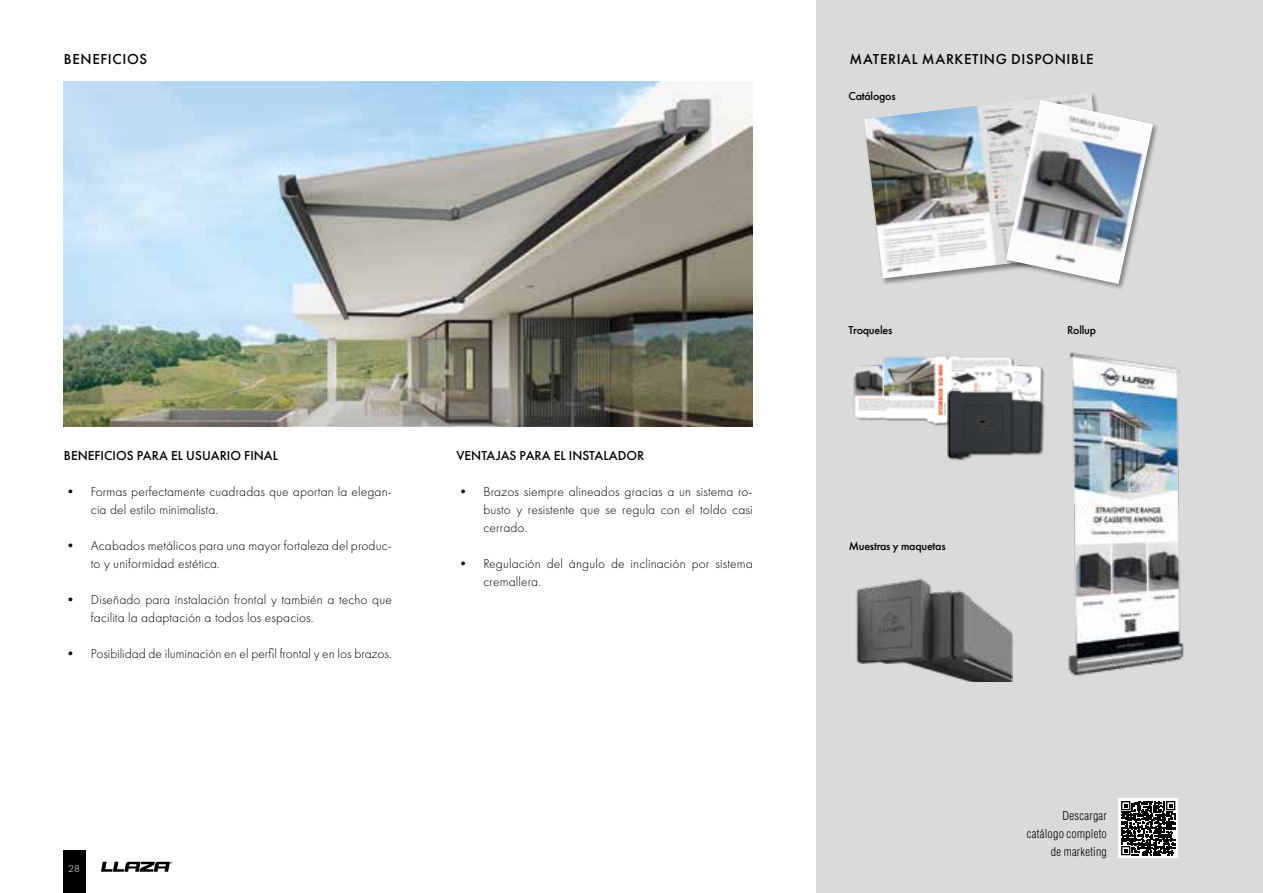
<style>
.page{position:relative;width:1263px;height:893px;background:#fff}
.page>*{position:absolute;margin:0;border:0;box-sizing:border-box;transform-origin:0 0}
.t1{font:500 15px "Futura PT";letter-spacing:.04em;color:#000}
.t2{font:300 13.5px/18px "Futura PT";letter-spacing:.01em;color:#000}
.t3{font:500 13.5px "Futura PT";color:#000}
.t4{font:500 12px "Futura PT";letter-spacing:-.02em;color:#000}
.t5{font:300 condensed 12px/18px "Helvetica LT Std";letter-spacing:.02em;color:#000;text-align:right}
.t6{font:300 10.5px "Futura PT";color:#fff}
</style>
<div class="page">
<div style="left:816px;top:0;width:447px;height:893px;background:#dadada"></div>
<div style="left:1118px;top:798px;width:60px;height:60px;background:linear-gradient(to right,#fff,#fff)"></div>
<svg style="left:1121px;top:801px;width:54px;height:54px;background:#484848"></svg>
<img style="left:64px;top:82px;width:689px;height:344px">
<img style="left:853px;top:356px;width:192px;height:104px">
<img style="left:1068px;top:352px;width:116px;height:324px">
<div style="left:863px;top:91px;width:253px;height:194px;background:#000;opacity:.4"></div>
<img style="left:864px;top:92px;width:246px;height:186px">
<div style="left:1005px;top:99px;width:154px;height:191px;background:#000;opacity:.4"></div>
<svg style="left:1005px;top:99px;width:149px;height:186px"></svg>
<img style="left:856px;top:578px;width:157px;height:103px">
<div style="left:63px;top:850px;width:23px;height:43px;background:#000"></div>
<svg style="left:101px;top:862px;width:71px;height:10px"></svg>
<p class="t1" style="left:64px;top:50px;width:85px">BENEFICIOS</p>
<p class="t1" style="left:849px;top:50px;width:246px">MATERIAL MARKETING DISPONIBLE</p>
<p class="t4" style="left:848px;top:89px;width:49px">Catálogos</p>
<p class="t3" style="left:64px;top:447px;width:216px">BENEFICIOS PARA EL USUARIO FINAL</p>
<p class="t2" style="left:91px;top:482px;width:302px;text-indent:-27px">• Formas perfectamente cuadradas que aportan la elegan&shy;cia del estilo minimalista.</p>
<p class="t2" style="left:91px;top:536px;width:302px;text-indent:-27px">• Acabados metálicos para una mayor fortaleza del produc&shy;to y uniformidad estética.</p>
<p class="t2" style="left:91px;top:590px;width:302px;text-indent:-27px">• Diseñado para instalación frontal y también a techo que facilita la adaptación a todos los espacios.</p>
<p class="t2" style="left:64px;top:644px;width:329px">• Posibilidad de iluminación en el perfil frontal y en los brazos.</p>
<p class="t3" style="left:456px;top:447px;width:189px">VENTAJAS PARA EL INSTALADOR</p>
<p class="t2" style="left:483px;top:482px;width:271px;text-align:justify;text-indent:-27px">• Brazos siempre alineados gracias a un sistema ro&shy;busto y resistente que se regula con el toldo casi cerrado.</p>
<p class="t2" style="left:483px;top:554px;width:271px;text-indent:-27px">• Regulación del ángulo de inclinación por sistema cremallera.</p>
<p class="t6" style="left:68px;top:862px;width:13px">28</p>
<p class="t4" style="left:848px;top:323px;width:45px">Troqueles</p>
<p class="t4" style="left:1067px;top:323px;width:31px">Rollup</p>
<p class="t4" style="left:849px;top:539px;width:98px">Muestras y maquetas</p>
<p class="t5" style="left:1027px;top:806px;width:82px">Descargar catálogo completo de marketing</p>
</div>
